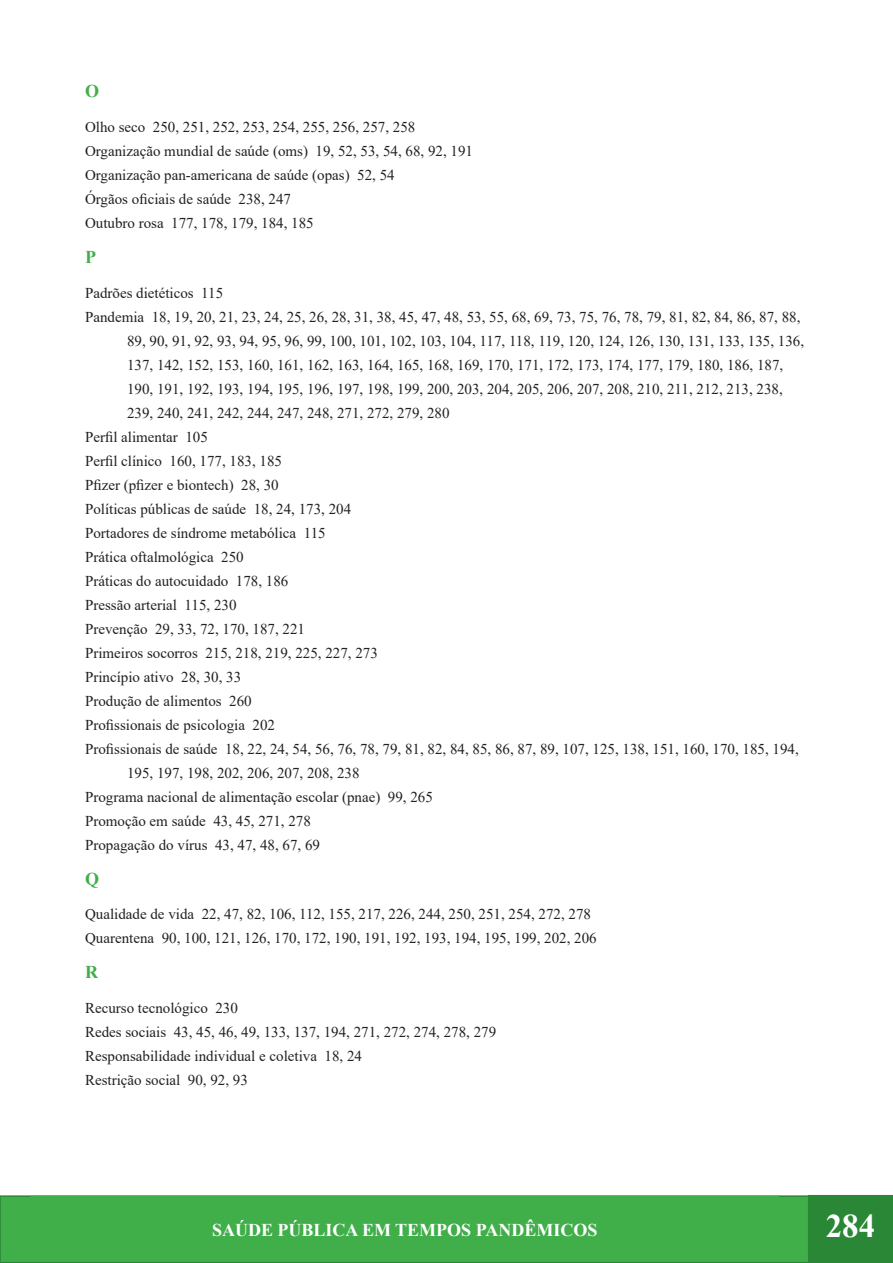
<style>
.page{position:relative;width:893px;height:1263px;background:#fff}
.page>*{position:absolute;margin:0;border:0;box-sizing:border-box;transform-origin:0 0}
.t1{font:700 33px "Times New Roman";color:#fff}
.t2{font:700 18px "Times New Roman";color:#fff}
.t3{font:700 18px "Times New Roman";color:#40ae49}
.t4{font:15px/24px "Times New Roman";color:#231f20}
</style>
<div class="page">
<div style="left:0;top:1195px;width:810px;height:68px;background:#40ae49;border:2px solid #298736"></div>
<div style="left:809px;top:1196px;width:83px;height:66px;background:#298736"></div>
<div style="left:808px;top:1195px;width:85px;height:68px;border:2px solid #298736"></div>
<svg style="left:892px;top:1195px;width:1px;height:68px"></svg>
<p class="t3" style="left:85px;top:78px;width:16px">O</p>
<p class="t4" style="left:85px;top:115px;width:332px">Olho seco 250, 251, 252, 253, 254, 255, 256, 257, 258</p>
<p class="t4" style="left:85px;top:139px;width:390px">Organização mundial de saúde (oms) 19, 52, 53, 54, 68, 92, 191</p>
<p class="t4" style="left:85px;top:163px;width:311px">Organização pan-americana de saúde (opas) 52, 54</p>
<p class="t4" style="left:85px;top:187px;width:207px">Órgãos oficiais de saúde 238, 247</p>
<p class="t4" style="left:85px;top:211px;width:230px">Outubro rosa 177, 178, 179, 184, 185</p>
<p class="t3" style="left:85px;top:244px;width:12px">P</p>
<p class="t4" style="left:85px;top:280px;width:140px">Padrões dietéticos 115</p>
<p class="t4" style="left:127px;top:304px;width:679px;text-indent:-42px">Pandemia 18, 19, 20, 21, 23, 24, 25, 26, 28, 31, 38, 45, 47, 48, 53, 55, 68, 69, 73, 75, 76, 78, 79, 81, 82, 84, 86, 87, 88, 89, 90, 91, 92, 93, 94, 95, 96, 99, 100, 101, 102, 103, 104, 117, 118, 119, 120, 124, 126, 130, 131, 133, 135, 136, 137, 142, 152, 153, 160, 161, 162, 163, 164, 165, 168, 169, 170, 171, 172, 173, 174, 177, 179, 180, 186, 187, 190, 191, 192, 193, 194, 195, 196, 197, 198, 199, 200, 203, 204, 205, 206, 207, 208, 210, 211, 212, 213, 238, 239, 240, 241, 242, 244, 247, 248, 271, 272, 279, 280</p>
<p class="t4" style="left:85px;top:424px;width:124px">Perfil alimentar 105</p>
<p class="t4" style="left:85px;top:448px;width:199px">Perfil clínico 160, 177, 183, 185</p>
<p class="t4" style="left:85px;top:472px;width:195px">Pfizer (pfizer e biontech) 28, 30</p>
<p class="t4" style="left:85px;top:496px;width:268px">Políticas públicas de saúde 18, 24, 173, 204</p>
<p class="t4" style="left:85px;top:520px;width:242px">Portadores de síndrome metabólica 115</p>
<p class="t4" style="left:85px;top:544px;width:160px">Prática oftalmológica 250</p>
<p class="t4" style="left:85px;top:568px;width:205px">Práticas do autocuidado 178, 186</p>
<p class="t4" style="left:85px;top:592px;width:153px">Pressão arterial 115, 230</p>
<p class="t4" style="left:85px;top:616px;width:221px">Prevenção 29, 33, 72, 170, 187, 221</p>
<p class="t4" style="left:85px;top:640px;width:294px">Primeiros socorros 215, 218, 219, 225, 227, 273</p>
<p class="t4" style="left:85px;top:664px;width:158px">Princípio ativo 28, 30, 33</p>
<p class="t4" style="left:85px;top:688px;width:168px">Produção de alimentos 260</p>
<p class="t4" style="left:85px;top:712px;width:192px">Profissionais de psicologia 202</p>
<p class="t4" style="left:127px;top:736px;width:673px;text-indent:-42px">Profissionais de saúde 18, 22, 24, 54, 56, 76, 78, 79, 81, 82, 84, 85, 86, 87, 89, 107, 125, 138, 151, 160, 170, 185, 194,<br>195, 197, 198, 202, 206, 207, 208, 238</p>
<p class="t4" style="left:85px;top:784px;width:349px">Programa nacional de alimentação escolar (pnae) 99, 265</p>
<p class="t4" style="left:85px;top:808px;width:227px">Promoção em saúde 43, 45, 271, 278</p>
<p class="t4" style="left:85px;top:832px;width:236px">Propagação do vírus 43, 47, 48, 67, 69</p>
<p class="t3" style="left:85px;top:865px;width:16px">Q</p>
<p class="t4" style="left:85px;top:902px;width:508px">Qualidade de vida 22, 47, 82, 106, 112, 155, 217, 226, 244, 250, 251, 254, 272, 278</p>
<p class="t4" style="left:85px;top:926px;width:513px">Quarentena 90, 100, 121, 126, 170, 172, 190, 191, 192, 193, 194, 195, 199, 202, 206</p>
<p class="t3" style="left:85px;top:959px;width:14px">R</p>
<p class="t4" style="left:85px;top:995px;width:154px">Recurso tecnológico 230</p>
<p class="t4" style="left:85px;top:1019px;width:413px">Redes sociais 43, 45, 46, 49, 133, 137, 194, 271, 272, 274, 278, 279</p>
<p class="t4" style="left:85px;top:1043px;width:279px">Responsabilidade individual e coletiva 18, 24</p>
<p class="t4" style="left:85px;top:1067px;width:164px">Restrição social 90, 92, 93</p>
<p class="t2" style="left:212px;top:1217px;width:387px">SAÚDE PÚBLICA EM TEMPOS PANDÊMICOS</p>
<h1 class="t1" style="left:826px;top:1202px;width:51px">284</h1>
</div>
